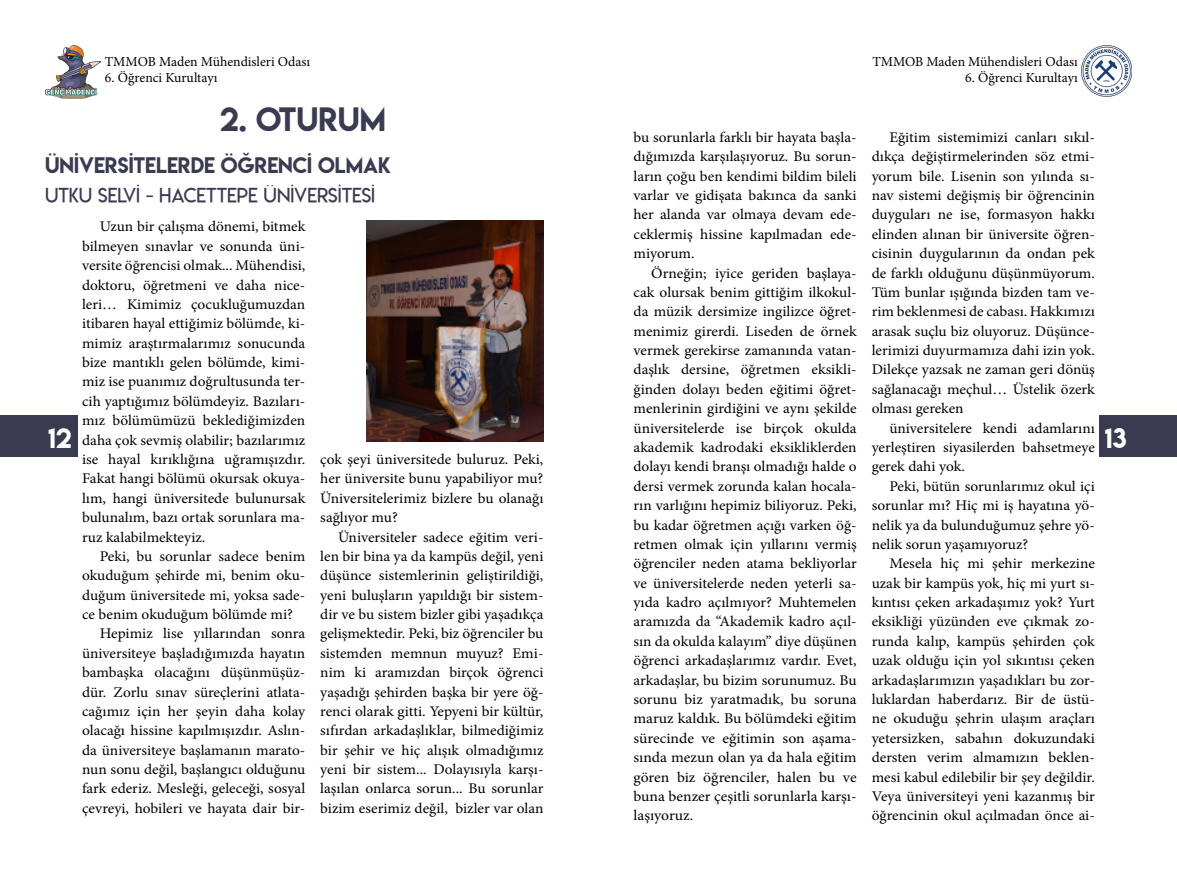
<style>
.page{position:relative;width:1177px;height:872px;background:#fff}
.page>*{position:absolute;margin:0;border:0;box-sizing:border-box;transform-origin:0 0}
.t1{font:30px "Lemon Milk";color:#3a3a51}
.t2{font:25px "Lemon Milk";color:#fff}
.t3{font:20px "Lemon Milklight";color:#3a3a51}
.t4{font:20px "Lemon Milk";color:#3a3a51}
.t5{font:14.75px/19.4px "Minion Pro";color:#000;text-align:justify;scale:1.04 1}
.t6{font:13.75px "Minion Pro";color:#000}
</style>
<div class="page">
<div style="left:0;top:415px;width:77px;height:41px;background:#3a3a51"></div>
<div style="left:1099px;top:415px;width:77px;height:41px;background:#3a3a51"></div>
<img style="left:45px;top:45px;width:55px;height:53px">
<img style="left:1081px;top:45px;width:50px;height:52px">
<img style="left:366px;top:221px;width:177px;height:221px">
<p class="t6" style="left:105px;top:52px;width:207px">TMMOB Maden Mühendisleri Odası</p>
<p class="t6" style="left:105px;top:69px;width:114px">6. Öğrenci Kurultayı</p>
<p class="t6" style="left:872px;top:52px;width:207px">TMMOB Maden Mühendisleri Odası</p>
<p class="t6" style="left:965px;top:69px;width:114px">6. Öğrenci Kurultayı</p>
<h1 class="t1" style="left:220px;top:98px;width:167px">2. OTURUM</h1>
<h3 class="t4" style="left:45px;top:151px;width:348px">ÜNİVERSİTELERDE ÖĞRENCİ OLMAK</h3>
<h3 class="t3" style="left:45px;top:182px;width:331px">UTKU SELVİ - HACETTEPE ÜNİVERSİTESİ</h3>
<p class="t5" style="left:633px;top:127px;width:216px">bu sorunlarla farklı bir hayata başla&shy;dığımızda karşılaşıyoruz. Bu sorun&shy;ların çoğu ben kendimi bildim bileli varlar ve gidişata bakınca da sanki her alanda var olmaya devam ede&shy;ceklermiş hissine kapılmadan ede&shy;miyorum.</p>
<p class="t5" style="left:633px;top:263px;width:216px;text-indent:18px">Örneğin; iyice geriden başlaya&shy;cak olursak benim gittiğim ilkokul&shy;da müzik dersimize ingilizce öğret&shy;menimiz girerdi. Liseden de örnek vermek gerekirse zamanında vatan&shy;daşlık dersine, öğretmen eksikli&shy;ğinden dolayı beden eğitimi öğret&shy;menlerinin girdiğini ve aynı şekilde üniversitelerde ise birçok okulda akademik kadrodaki eksikliklerden dolayı kendi branşı olmadığı halde o dersi vermek zorunda kalan hocala&shy;rın varlığını hepimiz biliyoruz. Peki, bu kadar öğretmen açığı varken öğ&shy;retmen olmak için yıllarını vermiş öğrenciler neden atama bekliyorlar ve üniversitelerde neden yeterli sa&shy;yıda kadro açılmıyor? Muhtemelen aramızda da “Akademik kadro açıl&shy;sın da okulda kalayım” diye düşünen öğrenci arkadaşlarımız vardır. Evet, arkadaşlar, bu bizim sorunumuz. Bu sorunu biz yaratmadık, bu soruna maruz kaldık. Bu bölümdeki eğitim sürecinde ve eğitimin son aşama&shy;sında mezun olan ya da hala eğitim gören biz öğrenciler, halen bu ve buna benzer çeşitli sorunlarla karşı&shy;laşıyoruz.</p>
<p class="t5" style="left:871px;top:127px;width:216px;text-indent:18px">Eğitim sistemimizi canları sıkıl&shy;dıkça değiştirmelerinden söz etmi&shy;yorum bile. Lisenin son yılında sı&shy;nav sistemi değişmiş bir öğrencinin duyguları ne ise, formasyon hakkı elinden alınan bir üniversite öğren&shy;cisinin duygularının da ondan pek de farklı olduğunu düşünmüyorum.<br>Tüm bunlar ışığında bizden tam ve&shy;rim beklenmesi de cabası. Hakkımızı arasak suçlu biz oluyoruz. Düşünce&shy;lerimizi duyurmamıza dahi izin yok.<br>Dilekçe yazsak ne zaman geri dönüş sağlanacağı meçhul… Üstelik özerk olması gereken</p>
<p class="t5" style="left:871px;top:418px;width:216px;text-indent:18px">üniversitelere kendi adamlarını yerleştiren siyasilerden bahsetmeye gerek dahi yok.</p>
<p class="t5" style="left:871px;top:476px;width:216px;text-indent:18px">Peki, bütün sorunlarımız okul içi sorunlar mı? Hiç mi iş hayatına yö&shy;nelik ya da bulunduğumuz şehre yö&shy;nelik sorun yaşamıyoruz?</p>
<p class="t5" style="left:871px;top:554px;width:216px;text-indent:18px">Mesela hiç mi şehir merkezine uzak bir kampüs yok, hiç mi yurt sı&shy;kıntısı çeken arkadaşımız yok? Yurt eksikliği yüzünden eve çıkmak zo&shy;runda kalıp, kampüs şehirden çok uzak olduğu için yol sıkıntısı çeken arkadaşlarımızın yaşadıkları bu zor&shy;luklardan haberdarız. Bir de üstü&shy;ne okuduğu şehrin ulaşım araçları yetersizken, sabahın dokuzundaki dersten verim almamızın beklen&shy;mesi kabul edilebilir bir şey değildir.<br>Veya üniversiteyi yeni kazanmış bir öğrencinin okul açılmadan önce ai-</p>
<p class="t5" style="left:82px;top:217px;width:216px;text-indent:18px">Uzun bir çalışma dönemi, bitmek bilmeyen sınavlar ve sonunda üni&shy;versite öğrencisi olmak... Mühendisi, doktoru, öğretmeni ve daha nice&shy;leri… Kimimiz çocukluğumuzdan itibaren hayal ettiğimiz bölümde, ki&shy;mimiz araştırmalarımız sonucunda bize mantıklı gelen bölümde, kimi&shy;miz ise puanımız doğrultusunda ter&shy;cih yaptığımız bölümdeyiz. Bazıları&shy;mız bölümümüzü beklediğimizden daha çok sevmiş olabilir; bazılarımız ise hayal kırıklığına uğramışızdır.<br>Fakat hangi bölümü okursak okuya&shy;lım, hangi üniversitede bulunursak bulunalım, bazı ortak sorunlara ma&shy;ruz kalabilmekteyiz.</p>
<p class="t5" style="left:100px;top:546px;width:199px">Peki, bu sorunlar sadece benim</p>
<p class="t5" style="left:82px;top:566px;width:216px">okuduğum şehirde mi, benim oku-</p>
<p class="t5" style="left:82px;top:585px;width:216px">duğum üniversitede mi, yoksa sade-</p>
<p class="t5" style="left:82px;top:604px;width:204px">ce benim okuduğum bölümde mi?</p>
<p class="t5" style="left:100px;top:624px;width:199px">Hepimiz lise yıllarından sonra</p>
<p class="t5" style="left:82px;top:643px;width:216px">üniversiteye başladığımızda hayatın</p>
<p class="t5" style="left:82px;top:663px;width:216px">bambaşka olacağını düşünmüşüz-</p>
<p class="t5" style="left:82px;top:682px;width:216px">dür. Zorlu sınav süreçlerini atlata-</p>
<p class="t5" style="left:82px;top:701px;width:216px">cağımız için her şeyin daha kolay</p>
<p class="t5" style="left:82px;top:721px;width:216px">olacağı hissine kapılmışızdır. Aslın-</p>
<p class="t5" style="left:82px;top:740px;width:216px">da üniversiteye başlamanın marato-</p>
<p class="t5" style="left:82px;top:759px;width:216px">nun sonu değil, başlangıcı olduğunu</p>
<p class="t5" style="left:82px;top:779px;width:216px">fark ederiz. Mesleği, geleceği, sosyal</p>
<p class="t5" style="left:82px;top:798px;width:216px">çevreyi, hobileri ve hayata dair bir-</p>
<h2 class="t2" style="left:48px;top:420px;width:25px">12</h2>
<h2 class="t2" style="left:1104px;top:420px;width:23px">13</h2>
<p class="t5" style="left:320px;top:449px;width:216px">çok şeyi üniversitede buluruz. Peki, her üniversite bunu yapabiliyor mu?<br>Üniversitelerimiz bizlere bu olanağı sağlıyor mu?</p>
<p class="t5" style="left:320px;top:527px;width:216px;text-indent:18px">Üniversiteler sadece eğitim veri&shy;len bir bina ya da kampüs değil, yeni düşünce sistemlerinin geliştirildiği, yeni buluşların yapıldığı bir sistem&shy;dir ve bu sistem bizler gibi yaşadıkça gelişmektedir. Peki, biz öğrenciler bu sistemden memnun muyuz? Emi&shy;nim ki aramızdan birçok öğrenci yaşadığı şehirden başka bir yere öğ&shy;renci olarak gitti. Yepyeni bir kültür, sıfırdan arkadaşlıklar, bilmediğimiz bir şehir ve hiç alışık olmadığımız yeni bir sistem... Dolayısıyla karşı&shy;laşılan onlarca sorun... Bu sorunlar bizim eserimiz değil, bizler var olan</p>
</div>
